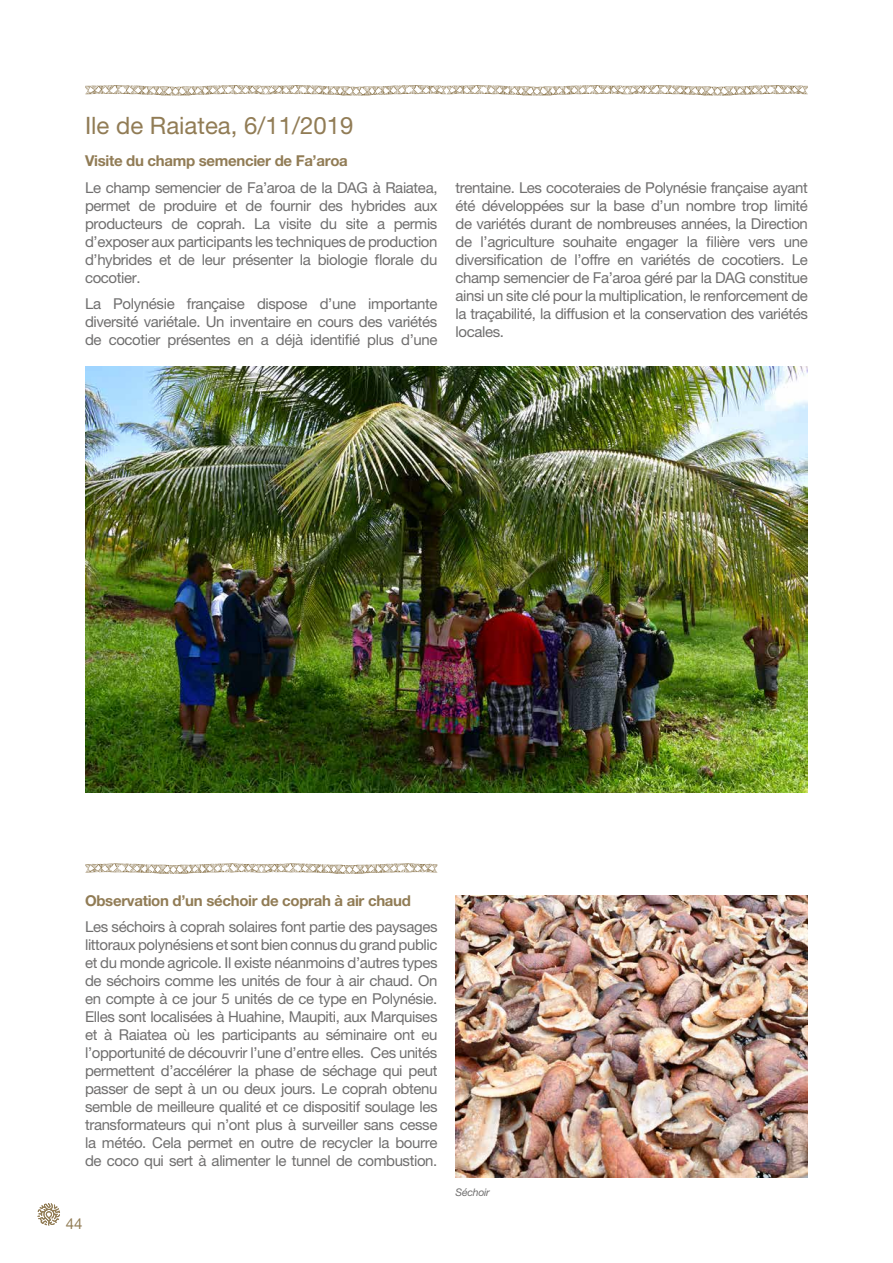
<style>
.page{position:relative;width:893px;height:1263px;background:#fff}
.page>*{position:absolute;margin:0;border:0;box-sizing:border-box;transform-origin:0 0}
.t1{font:24px "Helvetica Neue LT Pro";color:#917c55}
.t2{font:15px/18px "Helvetica Neue LT Pro";letter-spacing:-.025em;color:#706f6f;text-align:justify}
.t3{font:700 15px "Helvetica Neue LT Pro";letter-spacing:-.02em;color:#917c55}
.t4{font:15px "Helvetica Neue LT Pro";color:#917c55}
.t5{font:italic 10.5px "Helvetica Neue LT Pro";letter-spacing:-.025em;color:#706f6f}
</style>
<div class="page">
<svg style="left:38px;top:1203px;width:22px;height:22px"></svg>
<svg style="left:85px;top:85px;width:723px;height:11px"></svg>
<img style="left:85px;top:367px;width:723px;height:425px">
<img style="left:455px;top:895px;width:353px;height:283px">
<svg style="left:85px;top:863px;width:352px;height:11px"></svg>
<h1 class="t1" style="left:85px;top:111px;width:270px">Ile de Raiatea, 6/11/2019</h1>
<p class="t3" style="left:85px;top:151px;width:264px">Visite du champ semencier de Fa’aroa</p>
<p class="t2" style="left:85px;top:178px;width:354px">Le champ semencier de Fa’aroa de la DAG à Raiatea, permet de produire et de fournir des hybrides aux producteurs de coprah. La visite du site a permis d’exposer aux participants les techniques de production d’hybrides et de leur présenter la biologie florale du cocotier.</p>
<p class="t2" style="left:85px;top:295px;width:354px">La Polynésie française dispose d’une importante diversité variétale. Un inventaire en cours des variétés de cocotier présentes en a déjà identifié plus d’une</p>
<p class="t2" style="left:455px;top:178px;width:354px">trentaine. Les cocoteraies de Polynésie française ayant été développées sur la base d’un nombre trop limité de variétés durant de nombreuses années, la Direction de l’agriculture souhaite engager la filière vers une diversification de l’offre en variétés de cocotiers. Le champ semencier de Fa’aroa géré par la DAG constitue ainsi un site clé pour la multiplication, le renforcement de la traçabilité, la diffusion et la conservation des variétés locales.</p>
<p class="t3" style="left:85px;top:891px;width:327px">Observation d’un séchoir de coprah à air chaud</p>
<p class="t2" style="left:85px;top:918px;width:354px">Les séchoirs à coprah solaires font partie des paysages littoraux polynésiens et sont bien connus du grand public et du monde agricole. Il existe néanmoins d’autres types de séchoirs comme les unités de four à air chaud. On en compte à ce jour 5 unités de ce type en Polynésie.<br>Elles sont localisées à Huahine, Maupiti, aux Marquises et à Raiatea où les participants au séminaire ont eu l’opportunité de découvrir l’une d’entre elles. Ces unités permettent d’accélérer la phase de séchage qui peut passer de sept à un ou deux jours. Le coprah obtenu semble de meilleure qualité et ce dispositif soulage les transformateurs qui n’ont plus à surveiller sans cesse la météo. Cela permet en outre de recycler la bourre de coco qui sert à alimenter le tunnel de combustion.</p>
<p class="t4" style="left:66px;top:1214px;width:18px">44</p>
<p class="t5" style="left:455px;top:1186px;width:36px">Séchoir</p>
</div>
